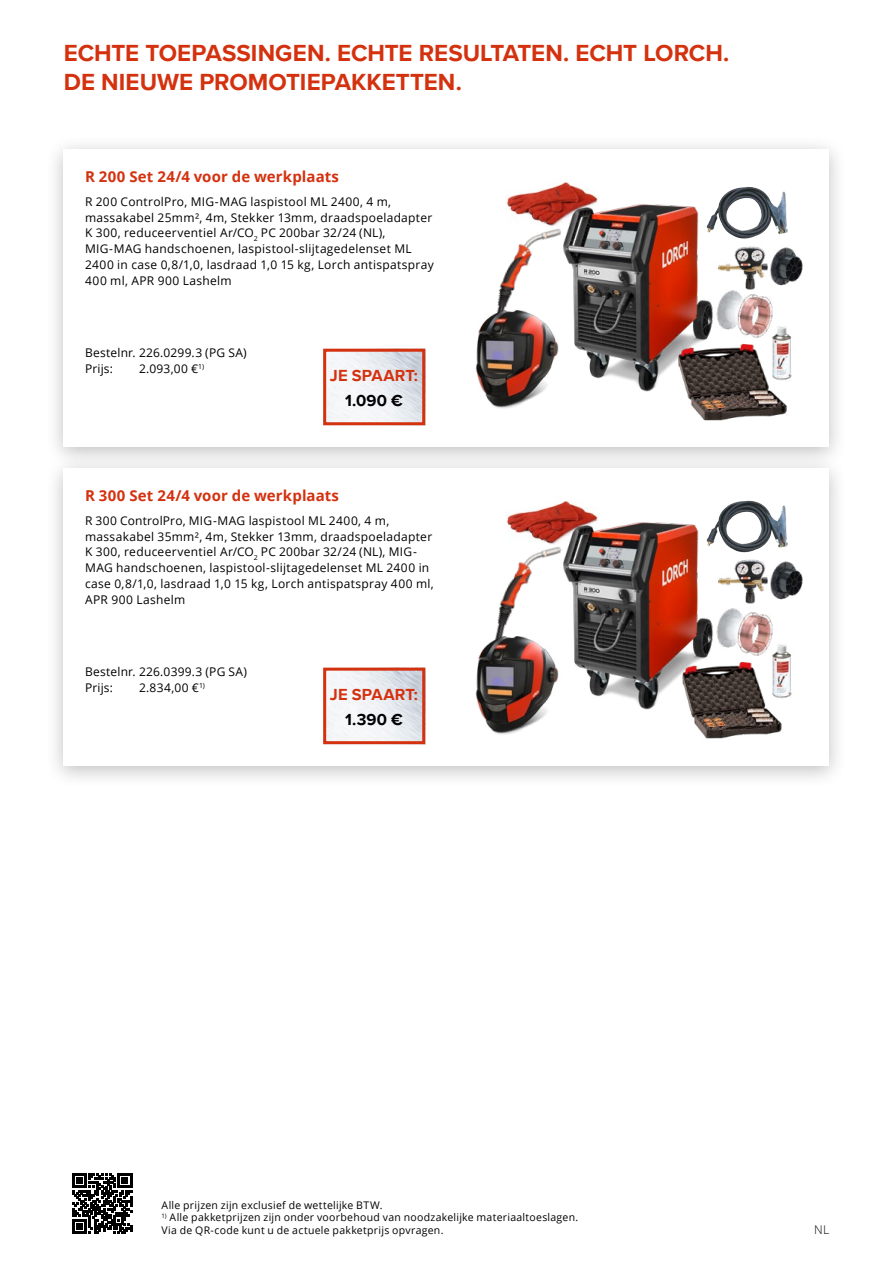
<style>
.page{position:relative;width:893px;height:1263px;background:#fff}
.page>*{position:absolute;margin:0;border:0;box-sizing:border-box;transform-origin:0 0}
.t1{font:700 24px/28.8px "Proxima Nova";color:#d4310f}
.t2{font:700 16.5px "Proxima Nova";letter-spacing:.01em;color:#d4310f}
.t3{font:700 16.5px "Proxima Nova";letter-spacing:.01em;color:#000}
.t4{font:700 15px "Open Sans";letter-spacing:.01em;color:#d4310f}
.t5{font:12px/15.8px "Open Sans";letter-spacing:.025em;color:#000}
.t6{font:300 12px "Open Sans";color:#000}
.t7{font:10.5px/12.6px "Open Sans";letter-spacing:.025em;color:#000}
</style>
<div class="page">
<div style="left:45px;top:453px;width:804px;height:336px;background:#000;opacity:.25"></div>
<div style="left:64px;top:468px;width:765px;height:297px;background:#fff"></div>
<div style="left:44px;top:134px;width:804px;height:336px;background:#000;opacity:.25"></div>
<div style="left:64px;top:149px;width:765px;height:297px;background:#fff"></div>
<svg style="left:72px;top:1173px;width:60px;height:60px"></svg>
<svg style="left:323px;top:348px;width:103px;height:78px"></svg>
<svg style="left:323px;top:667px;width:103px;height:78px"></svg>
<img style="left:506px;top:182px;width:92px;height:24px">
<img style="left:560px;top:202px;width:166px;height:190px">
<img style="left:497px;top:206px;width:76px;height:131px">
<img style="left:708px;top:187px;width:39px;height:36px">
<img style="left:713px;top:290px;width:60px;height:49px">
<img style="left:779px;top:247px;width:24px;height:39px">
<img style="left:751px;top:324px;width:41px;height:54px">
<img style="left:715px;top:242px;width:64px;height:52px">
<img style="left:677px;top:339px;width:113px;height:82px">
<img style="left:475px;top:302px;width:95px;height:107px">
<img style="left:506px;top:501px;width:92px;height:23px">
<img style="left:560px;top:520px;width:166px;height:190px">
<img style="left:497px;top:524px;width:76px;height:131px">
<img style="left:708px;top:501px;width:39px;height:36px">
<img style="left:713px;top:608px;width:60px;height:48px">
<img style="left:779px;top:561px;width:24px;height:39px">
<img style="left:751px;top:642px;width:41px;height:54px">
<img style="left:715px;top:556px;width:64px;height:52px">
<img style="left:677px;top:656px;width:113px;height:83px">
<img style="left:475px;top:628px;width:95px;height:107px">
<h1 class="t1" style="left:64px;top:39px;width:667px">ECHTE TOEPASSINGEN. ECHTE RESULTATEN. ECHT LORCH.<br>DE NIEUWE PROMOTIEPAKKETTEN.</h1>
<p class="t4" style="left:85px;top:166px;width:255px">R 200 Set 24/4 voor de werkplaats</p>
<p class="t5" style="left:85px;top:193px;width:350px">R 200 ControlPro, MIG-MAG laspistool ML 2400, 4 m, massakabel 25mm², 4m, Stekker 13mm, draadspoeladapter K 300, reduceerventiel Ar/CO<sub>2</sub> PC 200bar 32/24 (NL), MIG-MAG handschoenen, laspistool-slijtagedelenset ML 2400 in case 0,8/1,0, lasdraad 1,0 15 kg, Lorch antispatspray 400 ml, APR 900 Lashelm</p>
<p class="t5" style="left:85px;top:345px;width:163px">Bestelnr. 226.0299.3 (PG SA)<br>Prijs:</p>
<p class="t5" style="left:139px;top:361px;width:67px">2.093,00 €<sup>1)</sup></p>
<h2 class="t2" style="left:330px;top:363px;width:90px">JE SPAART:</h2>
<h2 class="t3" style="left:345px;top:388px;width:59px">1.090 €</h2>
<p class="t4" style="left:85px;top:484px;width:255px">R 300 Set 24/4 voor de werkplaats</p>
<p class="t5" style="left:85px;top:512px;width:350px">R 300 ControlPro, MIG-MAG laspistool ML 2400, 4 m, massakabel 35mm², 4m, Stekker 13mm, draadspoeladapter K 300, reduceerventiel Ar/CO<sub>2</sub> PC 200bar 32/24 (NL), MIG-MAG handschoenen, laspistool-slijtagedelenset ML 2400 in case 0,8/1,0, lasdraad 1,0 15 kg, Lorch antispatspray 400 ml, APR 900 Lashelm</p>
<p class="t5" style="left:85px;top:664px;width:163px">Bestelnr. 226.0399.3 (PG SA)<br>Prijs:</p>
<p class="t5" style="left:139px;top:679px;width:67px">2.834,00 €<sup>1)</sup></p>
<h2 class="t2" style="left:330px;top:682px;width:90px">JE SPAART:</h2>
<h2 class="t3" style="left:345px;top:707px;width:59px">1.390 €</h2>
<p class="t7" style="left:162px;top:1198px;width:222px">Alle prijzen zijn exclusief de wettelijke BTW.</p>
<p class="t7" style="left:162px;top:1211px;width:418px"><sup>1)</sup> Alle pakketprijzen zijn onder voorbehoud van noodzakelijke materiaaltoeslagen.<br>Via de QR-code kunt u de actuele pakketprijs opvragen.</p>
<p class="t6" style="left:814px;top:1221px;width:17px">NL</p>
</div>
